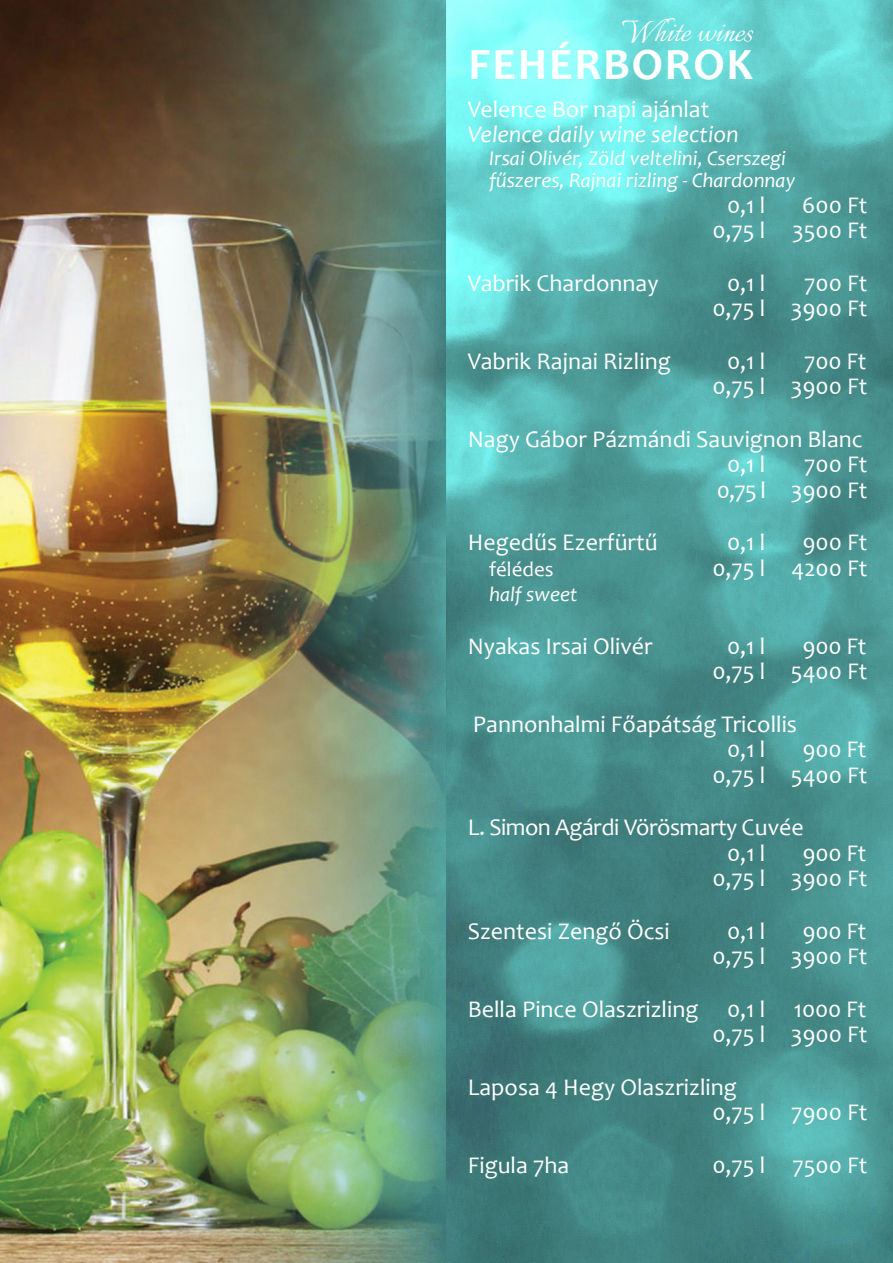
<style>
.page{position:relative;width:893px;height:1263px;background:#fff}
.page>*{position:absolute;margin:0;border:0;box-sizing:border-box;transform-origin:0 0}
.t1{font:700 45px "Candara";letter-spacing:.04em;color:#fff}
.t2{font:37.5px "Italianno";color:#fff}
.t3{font:24px/25.5px "Candara";color:#fff;text-align:right}
.t4{font:24px "Candara";letter-spacing:-.02em;color:#fff}
.t5{font:italic 24px "Candara";color:#fff}
.t6{font:italic 21px "Candara";color:#fff}
.t7{font:21px "Candara";color:#fff}
</style>
<div class="page">
<img style="left:446px;top:0;width:447px;height:1263px">
<img style="left:0;top:0;width:446px;height:1263px">
<p class="t2" style="left:622px;top:11px;width:133px">White wines</p>
<p class="t1" style="left:469px;top:36px;width:286px">FEHÉRBOROK</p>
<p class="t3" style="left:468px;top:96px;width:243px">Velence Bor napi ajánlat</p>
<p class="t5" style="left:468px;top:119px;width:273px">Velence daily wine selection</p>
<p class="t6" style="left:489px;top:145px;width:298px">Irsai Olivér, Zöld veltelini, Cserszegi</p>
<p class="t6" style="left:489px;top:167px;width:308px">fűszeres, Rajnai rizling - Chardonnay</p>
<p class="t3" style="left:727px;top:192px;width:40px">0,1 l</p>
<p class="t3" style="left:802px;top:192px;width:67px">600 Ft</p>
<p class="t3" style="left:712px;top:217px;width:157px">0,75 l 3500 Ft</p>
<p class="t3" style="left:468px;top:270px;width:192px">Vabrik Chardonnay</p>
<p class="t3" style="left:727px;top:270px;width:40px">0,1 l</p>
<p class="t3" style="left:804px;top:270px;width:65px">700 Ft</p>
<p class="t3" style="left:712px;top:295px;width:157px">0,75 l 3900 Ft</p>
<p class="t3" style="left:468px;top:348px;width:204px">Vabrik Rajnai Rizling</p>
<p class="t3" style="left:727px;top:348px;width:40px">0,1 l</p>
<p class="t3" style="left:712px;top:348px;width:157px">700 Ft<br>0,75 l 3900 Ft</p>
<p class="t3" style="left:727px;top:426px;width:137px;text-align:left;text-indent:-259px">Nagy Gábor Pázmándi Sauvignon Blanc<br>0,1 l</p>
<p class="t3" style="left:804px;top:451px;width:65px">700 Ft</p>
<p class="t3" style="left:717px;top:477px;width:152px">0,75 l 3900 Ft</p>
<p class="t3" style="left:468px;top:529px;width:191px">Hegedűs Ezerfürtű</p>
<p class="t3" style="left:727px;top:529px;width:40px">0,1 l</p>
<p class="t3" style="left:802px;top:529px;width:67px">900 Ft</p>
<p class="t7" style="left:489px;top:556px;width:66px">félédes</p>
<p class="t3" style="left:712px;top:555px;width:157px">0,75 l 4200 Ft</p>
<p class="t6" style="left:489px;top:581px;width:90px">half sweet</p>
<p class="t3" style="left:468px;top:633px;width:186px">Nyakas Irsai Olivér</p>
<p class="t3" style="left:727px;top:633px;width:40px">0,1 l</p>
<p class="t3" style="left:712px;top:633px;width:157px">900 Ft<br>0,75 l 5400 Ft</p>
<p class="t3" style="left:473px;top:711px;width:325px">Pannonhalmi Főapátság Tricollis</p>
<p class="t3" style="left:727px;top:736px;width:40px">0,1 l</p>
<p class="t3" style="left:712px;top:736px;width:157px">900 Ft<br>0,75 l 5400 Ft</p>
<p class="t4" style="left:468px;top:812px;width:338px">L. Simon Agárdi Vörösmarty Cuvée</p>
<p class="t3" style="left:727px;top:840px;width:40px">0,1 l</p>
<p class="t3" style="left:712px;top:840px;width:157px">900 Ft<br>0,75 l 3900 Ft</p>
<p class="t3" style="left:468px;top:918px;width:204px">Szentesi Zengő Öcsi</p>
<p class="t3" style="left:727px;top:918px;width:40px">0,1 l</p>
<p class="t3" style="left:712px;top:918px;width:157px">900 Ft<br>0,75 l 3900 Ft</p>
<p class="t3" style="left:468px;top:996px;width:401px">Bella Pince Olaszrizling 0,1 l 1000 Ft<br>0,75 l 3900 Ft</p>
<p class="t3" style="left:712px;top:1074px;width:157px;text-align:left;text-indent:-245px">Laposa 4 Hegy Olaszrizling<br>0,75 l 7900 Ft</p>
<p class="t3" style="left:468px;top:1152px;width:103px">Figula 7ha</p>
<p class="t3" style="left:712px;top:1152px;width:157px">0,75 l 7500 Ft</p>
</div>
